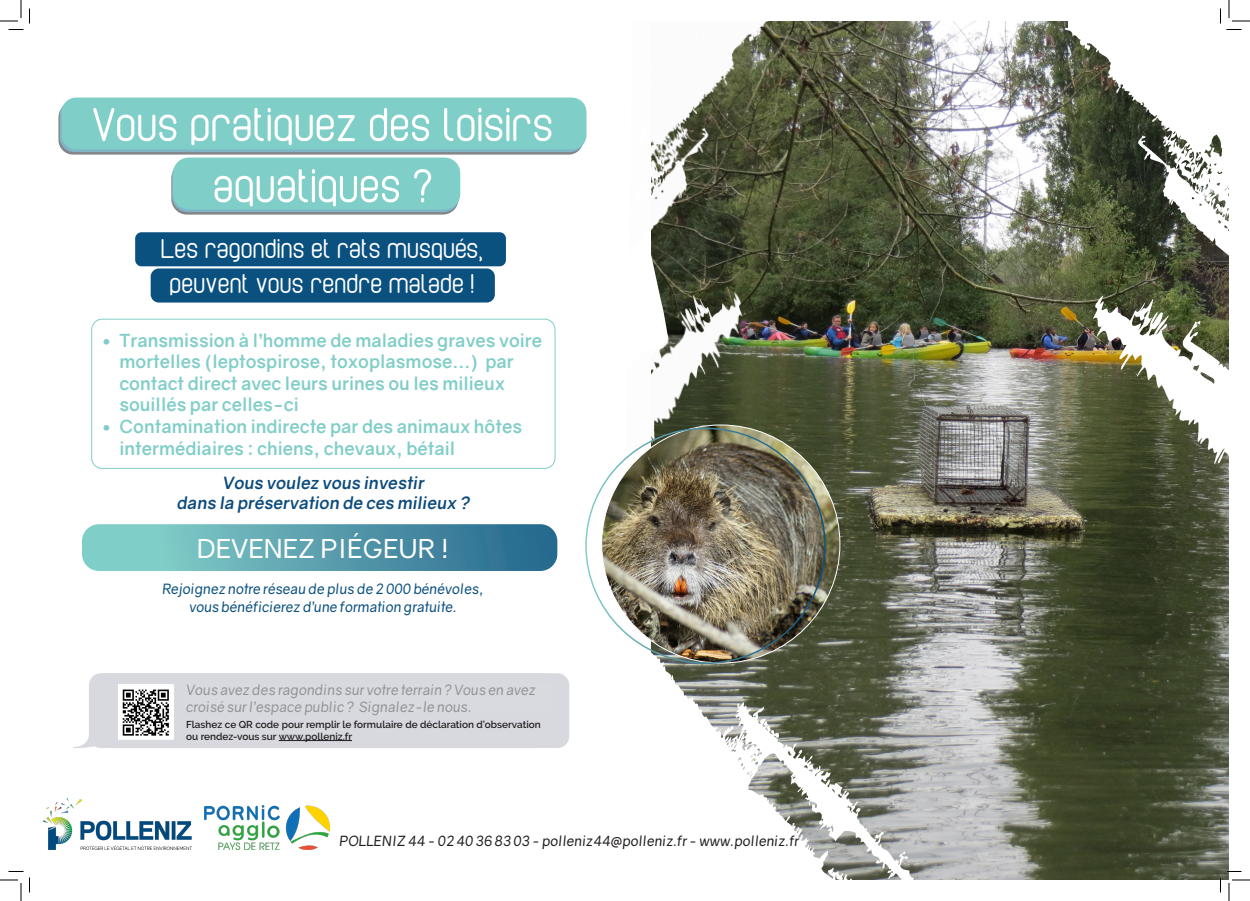
<style>
.page{position:relative;width:1250px;height:901px;background:#fff}
.page>*{position:absolute;margin:0;border:0;box-sizing:border-box;transform-origin:0 0}
.t1{font:51px/61.2px "Cabo Rounded";color:#fff;text-align:center}
.t2{font:29.1px "Cabo Rounded";color:#fff}
.t3{font:26.2px "Gravity";color:#fff}
.t4{font:700 18px/21.6px "Gravity";color:#81cec9}
.t5{font:700 16.9px/20.2px "Gravity";color:#0c4b7c;text-align:center}
.t6{font:italic 14.3px/17.1px "Gravity";color:#939598}
.t7{font:italic 14.3px "Gravity";color:#0b5180}
.t8{font:italic 14.1px "Gravity";color:#231f20}
.t9{font:600 10px/12px "Raleway";color:#231f20}
</style>
<div class="page">
<img style="left:647px;top:76px;width:582px;height:804px">
<img style="left:622px;top:21px;width:490px;height:620px">
<div style="left:91px;top:319px;width:464px;height:150px;border:1px solid #80cec8;border-radius:11px"></div>
<svg style="left:82px;top:524px;width:475px;height:47px;background:#5ca1af"></svg>
<img style="left:602px;top:425px;width:238px;height:238px;border-radius:119px">
<div style="left:89px;top:673px;width:480px;height:75px;background:#d7d9df;border-radius:12px"></div>
<div style="left:117px;top:683px;width:58px;height:58px;background:#fff;border:1px solid #d7d9df"></div>
<svg style="left:638px;top:201px;width:30px;height:154px"></svg>
<div style="left:151px;top:268px;width:344px;height:35px;background:#0b5180;border-radius:8px"></div>
<div style="left:58px;top:103px;width:525px;height:52px;background:#848689;border-radius:15px"></div>
<div style="left:171px;top:163px;width:287px;height:52px;background:#848689;border-radius:16px"></div>
<div style="left:60px;top:100px;width:524px;height:52px;background:#7fb5c5;border-radius:15px"></div>
<div style="left:172px;top:160px;width:287px;height:52px;background:#7fb5c5;border-radius:16px"></div>
<div style="left:62px;top:98px;width:524px;height:51px;background:#80cec8;border-radius:15px"></div>
<div style="left:173px;top:158px;width:287px;height:51px;background:#80cec8;border-radius:16px"></div>
<div style="left:135px;top:232px;width:371px;height:34px;background:#0b5180;border-radius:6px"></div>
<div style="left:1068px;top:21px;width:161px;height:9px;background:#fff"></div>
<img style="left:122px;top:689px;width:47px;height:47px">
<hr style="left:279px;top:740px;width:73px;height:1px;background:#231f20">
<img style="left:44px;top:798px;width:147px;height:52px">
<img style="left:205px;top:806px;width:124px;height:44px">
<svg style="left:0;top:0;width:30px;height:30px"></svg>
<svg style="left:0;top:871px;width:30px;height:30px"></svg>
<svg style="left:1220px;top:0;width:30px;height:30px"></svg>
<svg style="left:1219px;top:871px;width:31px;height:30px"></svg>
<p class="t1" style="left:93px;top:94px;width:464px">Vous pratiquez des loisirs aquatiques ?</p>
<p class="t2" style="left:162px;top:234px;width:323px">Les ragondins et rats musqués,</p>
<p class="t2" style="left:171px;top:269px;width:306px">peuvent vous rendre malade !</p>
<p class="t4" style="left:119px;top:329px;width:424px;text-indent:-18px">• Transmission à l’homme de maladies graves voire mortelles (leptospirose, toxoplasmose...) par contact direct avec leurs urines ou les milieux souillés par celles-ci</p>
<p class="t4" style="left:119px;top:416px;width:404px;text-indent:-18px">• Contamination indirecte par des animaux hôtes intermédiaires : chiens, chevaux, bétail</p>
<p class="t5" style="left:176px;top:473px;width:297px">Vous voulez vous investir<br>dans la préservation de ces milieux ?</p>
<p class="t3" style="left:197px;top:532px;width:254px">DEVENEZ PIÉGEUR !</p>
<p class="t7" style="left:163px;top:580px;width:323px">Rejoignez notre réseau de plus de 2 000 bénévoles,</p>
<p class="t7" style="left:189px;top:597px;width:269px">vous bénéficierez d’une formation gratuite.</p>
<p class="t6" style="left:186px;top:681px;width:351px">Vous avez des ragondins sur votre terrain ? Vous en avez croisé sur l’espace public ? Signalez-le nous.</p>
<p class="t9" style="left:186px;top:718px;width:356px">Flashez ce QR code pour remplir le formulaire de déclaration d’observation ou rendez-vous sur www.polleniz.fr</p>
<p class="t8" style="left:339px;top:832px;width:461px">POLLENIZ 44 - 02 40 36 83 03 - polleniz44@polleniz.fr - www.polleniz.fr</p>
</div>
